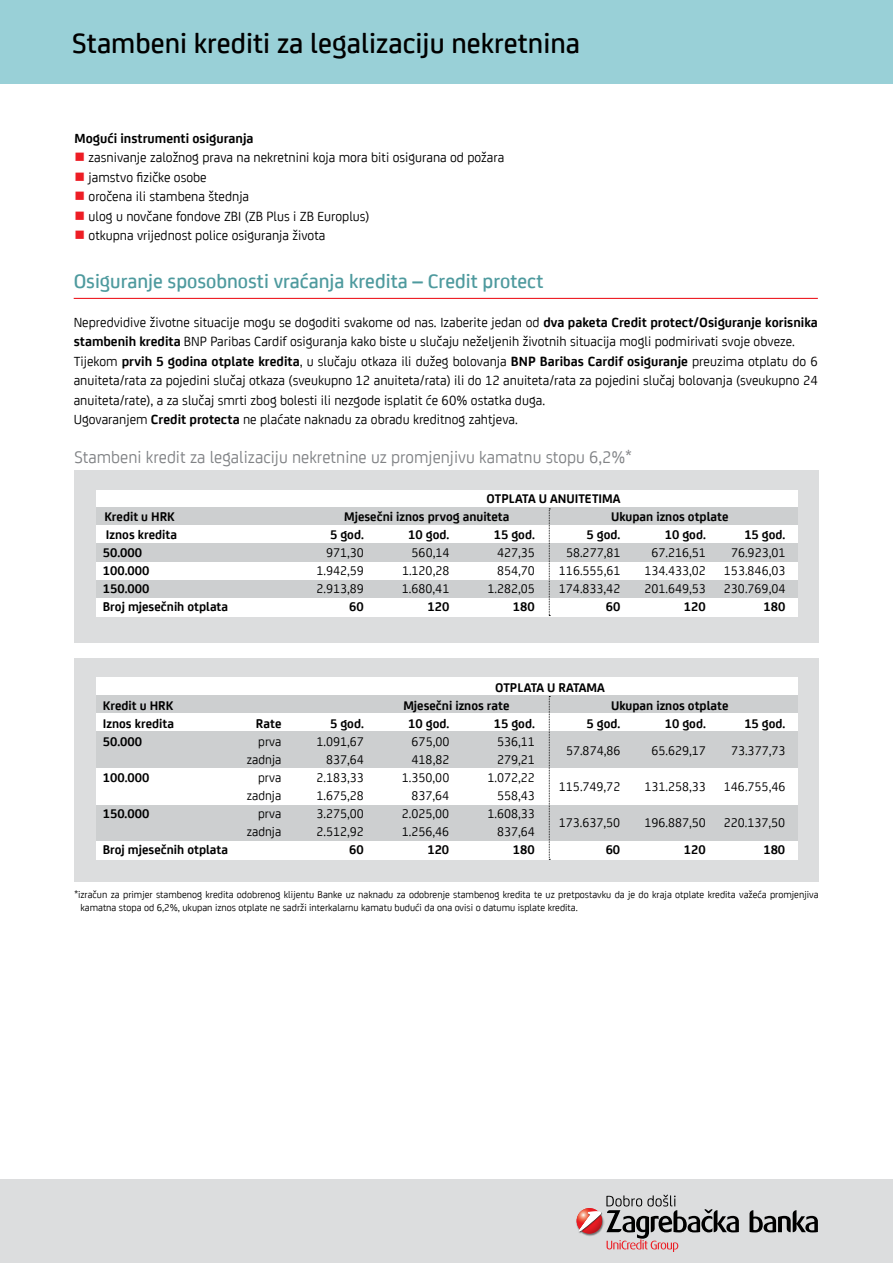
<style>
.page{position:relative;width:893px;height:1263px;background:#fff}
.page>*{position:absolute;margin:0;border:0;box-sizing:border-box;transform-origin:0 0}
.t1{font:500 30px "Uni Credit";color:#000}
.t2{font:500 21px "Uni Credit";color:#4e9a9e}
.t3{font:18px "Uni Credit";color:#808285}
.t4{font:14.25px/19.5px "Uni Credit";color:#000}
.t5{font:700 14.25px "Uni Credit";color:#000}
.t6{font:13.5px "Uni Credit";color:#000}
.t7{font:700 13.5px "Uni Credit";color:#000}
.t8{font:10.5px/13.5px "Uni Credit";color:#000}
.s1{color:#ed1d24}
.s2{font-weight:700}
</style>
<div class="page">
<div style="left:0;top:1179px;width:893px;height:84px;background:#dcddde"></div>
<div style="left:0;top:0;width:893px;height:84px;background:#99d0d7"></div>
<img style="left:576px;top:1213px;width:3px;height:17px">
<svg style="left:577px;top:1208px;width:25px;height:25px"></svg>
<svg style="left:749px;top:1210px;width:69px;height:22px"></svg>
<svg style="left:579px;top:1194px;width:160px;height:58px"></svg>
<div style="left:74px;top:470px;width:745px;height:172px;background:#dcddde"></div>
<div style="left:96px;top:490px;width:701px;height:37px;background:#fff"></div>
<div style="left:96px;top:507px;width:701px;height:18px;background:#cdcfd0"></div>
<div style="left:96px;top:525px;width:701px;height:19px;background:#fff"></div>
<div style="left:96px;top:544px;width:701px;height:18px;background:#cdcfd0"></div>
<div style="left:96px;top:562px;width:701px;height:18px;background:#fff"></div>
<div style="left:96px;top:580px;width:701px;height:18px;background:#cdcfd0"></div>
<div style="left:96px;top:598px;width:701px;height:19px;background:#fff"></div>
<svg style="left:549px;top:508px;width:1px;height:108px"></svg>
<div style="left:74px;top:658px;width:745px;height:223px;background:#dcddde"></div>
<div style="left:96px;top:678px;width:701px;height:37px;background:#fff"></div>
<div style="left:96px;top:695px;width:701px;height:18px;background:#cdcfd0"></div>
<div style="left:96px;top:713px;width:701px;height:18px;background:#fff"></div>
<div style="left:96px;top:731px;width:701px;height:37px;background:#cdcfd0"></div>
<div style="left:96px;top:768px;width:701px;height:37px;background:#fff"></div>
<div style="left:96px;top:805px;width:701px;height:36px;background:#cdcfd0"></div>
<div style="left:96px;top:841px;width:701px;height:19px;background:#fff"></div>
<svg style="left:549px;top:696px;width:1px;height:164px"></svg>
<hr style="left:74px;top:298px;width:744px;height:1px;background:#ed1d24">
<h1 class="t1" style="left:72px;top:21px;width:509px">Stambeni krediti za legalizaciju nekretnina</h1>
<p class="t5" style="left:75px;top:127px;width:180px">Mogući instrumenti osiguranja</p>
<p class="t4" style="left:75px;top:147px;width:431px"><span class="s1">■</span> zasnivanje založnog prava na nekretnini koja mora biti osigurana od požara</p>
<p class="t4" style="left:75px;top:166px;width:134px"><span class="s1">■</span> jamstvo fizičke osobe</p>
<p class="t4" style="left:75px;top:186px;width:176px"><span class="s1">■</span> oročena ili stambena štednja</p>
<p class="t4" style="left:75px;top:205px;width:297px"><span class="s1">■</span> ulog u novčane fondove ZBI (ZB Plus i ZB Europlus)</p>
<p class="t4" style="left:75px;top:225px;width:252px"><span class="s1">■</span> otkupna vrijednost police osiguranja života</p>
<h2 class="t2" style="left:74px;top:266px;width:471px">Osiguranje sposobnosti vraćanja kredita – Credit protect</h2>
<p class="t4" style="left:74px;top:312px;width:746px">Nepredvidive životne situacije mogu se dogoditi svakome od nas. Izaberite jedan od <span class="s2">dva paketa Credit protect/Osiguranje korisnika stambenih kredita</span> BNP Paribas Cardif osiguranja kako biste u slučaju neželjenih životnih situacija mogli podmirivati svoje obveze.<br>Tijekom <span class="s2">prvih 5 godina otplate kredita</span>, u slučaju otkaza ili dužeg bolovanja <span class="s2">BNP Baribas Cardif osiguranje</span> preuzima otplatu do 6 anuiteta/rata za pojedini slučaj otkaza (sveukupno 12 anuiteta/rata) ili do 12 anuiteta/rata za pojedini slučaj bolovanja (sveukupno 24 anuiteta/rate), a za slučaj smrti zbog bolesti ili nezgode isplatit će 60% ostatka duga.<br>Ugovaranjem <span class="s2">Credit protecta</span> ne plaćate naknadu za obradu kreditnog zahtjeva.</p>
<p class="t3" style="left:74px;top:444px;width:559px">Stambeni kredit za legalizaciju nekretnine uz promjenjivu kamatnu stopu 6,2%*</p>
<p class="t7" style="left:487px;top:488px;width:135px">OTPLATA U ANUITETIMA</p>
<p class="t7" style="left:104px;top:506px;width:72px">Kredit u HRK</p>
<p class="t7" style="left:344px;top:506px;width:167px">Mjesečni iznos prvog anuiteta</p>
<p class="t7" style="left:611px;top:506px;width:119px">Ukupan iznos otplate</p>
<p class="t7" style="left:106px;top:524px;width:73px">Iznos kredita</p>
<p class="t7" style="left:330px;top:524px;width:35px">5 god.</p>
<p class="t7" style="left:408px;top:524px;width:43px">10 god.</p>
<p class="t7" style="left:494px;top:524px;width:43px">15 god.</p>
<p class="t7" style="left:587px;top:524px;width:35px">5 god.</p>
<p class="t7" style="left:665px;top:524px;width:43px">10 god.</p>
<p class="t7" style="left:744px;top:524px;width:43px">15 god.</p>
<p class="t7" style="left:103px;top:542px;width:41px">50.000</p>
<p class="t6" style="left:326px;top:543px;width:39px">971,30</p>
<p class="t6" style="left:412px;top:543px;width:39px">560,14</p>
<p class="t6" style="left:497px;top:543px;width:39px">427,35</p>
<p class="t6" style="left:566px;top:543px;width:56px">58.277,81</p>
<p class="t6" style="left:651px;top:543px;width:56px">67.216,51</p>
<p class="t6" style="left:731px;top:543px;width:56px">76.923,01</p>
<p class="t7" style="left:103px;top:560px;width:48px">100.000</p>
<p class="t6" style="left:316px;top:561px;width:49px">1.942,59</p>
<p class="t6" style="left:402px;top:561px;width:49px">1.120,28</p>
<p class="t6" style="left:497px;top:561px;width:39px">854,70</p>
<p class="t6" style="left:559px;top:561px;width:63px">116.555,61</p>
<p class="t6" style="left:644px;top:561px;width:63px">134.433,02</p>
<p class="t6" style="left:724px;top:561px;width:63px">153.846,03</p>
<p class="t7" style="left:103px;top:578px;width:48px">150.000</p>
<p class="t6" style="left:316px;top:579px;width:49px">2.913,89</p>
<p class="t6" style="left:402px;top:579px;width:49px">1.680,41</p>
<p class="t6" style="left:487px;top:579px;width:49px">1.282,05</p>
<p class="t6" style="left:559px;top:579px;width:63px">174.833,42</p>
<p class="t6" style="left:644px;top:579px;width:63px">201.649,53</p>
<p class="t6" style="left:724px;top:579px;width:63px">230.769,04</p>
<p class="t7" style="left:103px;top:596px;width:127px">Broj mjesečnih otplata</p>
<p class="t7" style="left:349px;top:596px;width:16px">60</p>
<p class="t7" style="left:427px;top:596px;width:23px">120</p>
<p class="t7" style="left:513px;top:596px;width:23px">180</p>
<p class="t7" style="left:606px;top:596px;width:16px">60</p>
<p class="t7" style="left:684px;top:596px;width:23px">120</p>
<p class="t7" style="left:763px;top:596px;width:23px">180</p>
<p class="t7" style="left:495px;top:677px;width:111px">OTPLATA U RATAMA</p>
<p class="t7" style="left:103px;top:695px;width:72px">Kredit u HRK</p>
<p class="t7" style="left:403px;top:695px;width:108px">Mjesečni iznos rate</p>
<p class="t7" style="left:611px;top:695px;width:119px">Ukupan iznos otplate</p>
<p class="t7" style="left:103px;top:713px;width:73px">Iznos kredita</p>
<p class="t7" style="left:256px;top:713px;width:27px">Rate</p>
<p class="t7" style="left:330px;top:713px;width:35px">5 god.</p>
<p class="t7" style="left:408px;top:713px;width:43px">10 god.</p>
<p class="t7" style="left:494px;top:713px;width:43px">15 god.</p>
<p class="t7" style="left:587px;top:713px;width:35px">5 god.</p>
<p class="t7" style="left:665px;top:713px;width:43px">10 god.</p>
<p class="t7" style="left:744px;top:713px;width:43px">15 god.</p>
<p class="t7" style="left:103px;top:731px;width:41px">50.000</p>
<p class="t6" style="left:258px;top:731px;width:25px">prva</p>
<p class="t6" style="left:316px;top:731px;width:49px">1.091,67</p>
<p class="t6" style="left:412px;top:731px;width:39px">675,00</p>
<p class="t6" style="left:497px;top:731px;width:39px">536,11</p>
<p class="t6" style="left:566px;top:740px;width:56px">57.874,86</p>
<p class="t6" style="left:651px;top:740px;width:56px">65.629,17</p>
<p class="t6" style="left:731px;top:740px;width:56px">73.377,73</p>
<p class="t6" style="left:247px;top:749px;width:36px">zadnja</p>
<p class="t6" style="left:326px;top:749px;width:39px">837,64</p>
<p class="t6" style="left:412px;top:749px;width:39px">418,82</p>
<p class="t6" style="left:497px;top:749px;width:39px">279,21</p>
<p class="t7" style="left:103px;top:767px;width:48px">100.000</p>
<p class="t6" style="left:258px;top:767px;width:25px">prva</p>
<p class="t6" style="left:316px;top:767px;width:49px">2.183,33</p>
<p class="t6" style="left:402px;top:767px;width:49px">1.350,00</p>
<p class="t6" style="left:487px;top:767px;width:49px">1.072,22</p>
<p class="t6" style="left:559px;top:776px;width:63px">115.749,72</p>
<p class="t6" style="left:644px;top:776px;width:63px">131.258,33</p>
<p class="t6" style="left:724px;top:776px;width:63px">146.755,46</p>
<p class="t6" style="left:247px;top:785px;width:36px">zadnja</p>
<p class="t6" style="left:316px;top:785px;width:49px">1.675,28</p>
<p class="t6" style="left:412px;top:785px;width:39px">837,64</p>
<p class="t6" style="left:497px;top:785px;width:39px">558,43</p>
<p class="t7" style="left:103px;top:803px;width:48px">150.000</p>
<p class="t6" style="left:258px;top:803px;width:25px">prva</p>
<p class="t6" style="left:316px;top:803px;width:49px">3.275,00</p>
<p class="t6" style="left:402px;top:803px;width:49px">2.025,00</p>
<p class="t6" style="left:487px;top:803px;width:49px">1.608,33</p>
<p class="t6" style="left:559px;top:812px;width:63px">173.637,50</p>
<p class="t6" style="left:644px;top:812px;width:63px">196.887,50</p>
<p class="t6" style="left:724px;top:812px;width:63px">220.137,50</p>
<p class="t6" style="left:247px;top:821px;width:36px">zadnja</p>
<p class="t6" style="left:316px;top:821px;width:49px">2.512,92</p>
<p class="t6" style="left:402px;top:821px;width:49px">1.256,46</p>
<p class="t6" style="left:497px;top:821px;width:39px">837,64</p>
<p class="t7" style="left:103px;top:839px;width:127px">Broj mjesečnih otplata</p>
<p class="t7" style="left:349px;top:839px;width:16px">60</p>
<p class="t7" style="left:427px;top:839px;width:23px">120</p>
<p class="t7" style="left:513px;top:839px;width:23px">180</p>
<p class="t7" style="left:606px;top:839px;width:16px">60</p>
<p class="t7" style="left:684px;top:839px;width:23px">120</p>
<p class="t7" style="left:763px;top:839px;width:23px">180</p>
<p class="t8" style="left:80px;top:887px;width:740px;text-indent:-6px">*izračun za primjer stambenog kredita odobrenog klijentu Banke uz naknadu za odobrenje stambenog kredita te uz pretpostavku da je do kraja otplate kredita važeća promjenjiva kamatna stopa od 6,2%, ukupan iznos otplate ne sadrži interkalarnu kamatu budući da ona ovisi o datumu isplate kredita.</p>
</div>
